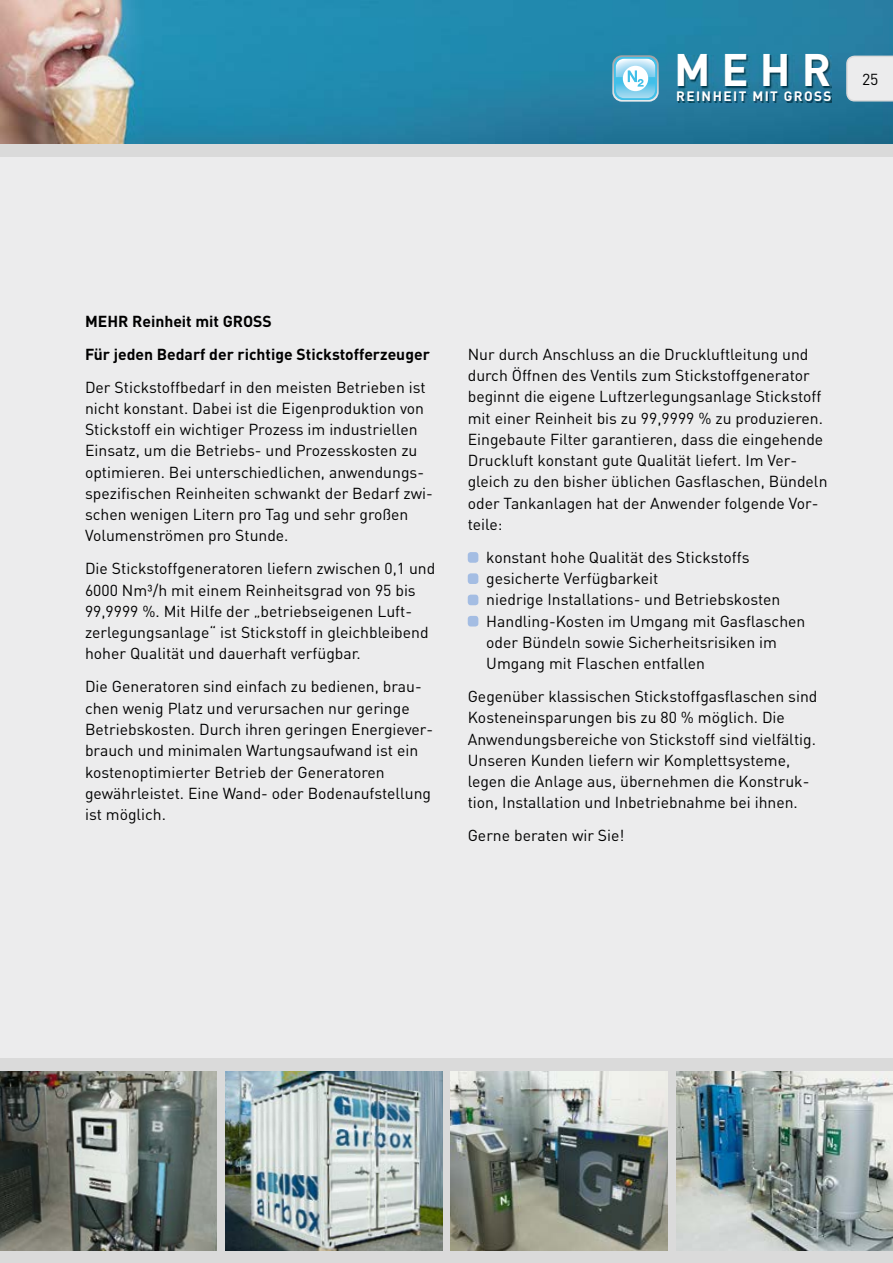
<style>
.page{position:relative;width:893px;height:1263px;background:#fff}
.page>*{position:absolute;margin:0;border:0;box-sizing:border-box;transform-origin:0 0}
.t1{font:700 45px "DIN Pro";color:#fff}
.t2{font:15.75px/21.3px "DIN Pro";color:#000}
.t3{font:700 15.75px/33px "DIN Pro";color:#000}
.t4{font:700 13.5px "DIN Pro";letter-spacing:.11em;color:#fff}
</style>
<div class="page">
<div style="left:0;top:157px;width:893px;height:902px;background:#ececed"></div>
<div style="left:0;top:1059px;width:893px;height:204px;background:#dadada"></div>
<img style="left:0;top:0;width:893px;height:145px">
<img style="left:678px;top:56px;width:154px;height:46px">
<svg style="left:612px;top:55px;width:47px;height:47px"></svg>
<div style="left:0;top:145px;width:893px;height:12px;background:#dadada"></div>
<svg style="left:846px;top:56px;width:47px;height:46px;background:#e4e7e9"></svg>
<img style="left:676px;top:1071px;width:217px;height:179px">
<img style="left:451px;top:1071px;width:217px;height:179px">
<img style="left:225px;top:1071px;width:217px;height:179px">
<img style="left:0;top:1071px;width:217px;height:179px">
<div style="left:468px;top:552px;width:10px;height:11px;background:#a4bde3;border-radius:3px"></div>
<div style="left:468px;top:573px;width:10px;height:11px;background:#a4bde3;border-radius:3px"></div>
<div style="left:468px;top:595px;width:10px;height:10px;background:#a4bde3;border-radius:3px"></div>
<div style="left:468px;top:616px;width:10px;height:10px;background:#a4bde3;border-radius:3px"></div>
<h1 class="t1" style="left:674px;top:40px;width:159px">MEHR</h1>
<p class="t4" style="left:676px;top:87px;width:157px">REINHEIT MIT GROSS</p>
<p class="t2" style="left:862px;top:68px;width:18px">25</p>
<p class="t3" style="left:85px;top:304px;width:346px">MEHR Reinheit mit GROSS<br>Für jeden Bedarf der richtige Stick stoff erzeuger</p>
<p class="t2" style="left:85px;top:376px;width:349px">Der Stickstoffbedarf in den meisten Betrieben ist nicht konstant. Dabei ist die Eigenproduktion von Stickstoff ein wichtiger Prozess im industriellen Einsatz, um die Betriebs- und Prozesskosten zu optimieren. Bei unterschiedlichen, anwendungs&shy;spezifischen Reinheiten schwankt der Bedarf zwi&shy;schen wenigen Litern pro Tag und sehr großen Volumenströmen pro Stunde.</p>
<p class="t2" style="left:85px;top:557px;width:352px">Die Stickstoffgeneratoren liefern zwischen 0,1 und 6000 Nm³/h mit einem Reinheitsgrad von 95 bis 99,9999 %. Mit Hilfe der „betriebseigenen Luft&shy;zerlegungsanlage“ ist Stickstoff in gleichbleibend hoher Qualität und dauerhaft verfügbar.</p>
<p class="t2" style="left:85px;top:675px;width:350px">Die Generatoren sind einfach zu bedienen, brau&shy;chen wenig Platz und verursachen nur geringe Betriebskosten. Durch ihren geringen Energiever&shy;brauch und minimalen Wartungsaufwand ist ein kostenoptimierter Betrieb der Generatoren gewährleistet. Eine Wand- oder Bodenaufstellung ist möglich.</p>
<p class="t2" style="left:468px;top:343px;width:361px">Nur durch Anschluss an die Druckluftleitung und durch Öffnen des Ventils zum Stickstoffgenerator beginnt die eigene Luftzerlegungsanlage Stickstoff mit einer Reinheit bis zu 99,9999 % zu produzieren.<br>Eingebaute Filter garantieren, dass die eingehende Druckluft konstant gute Qualität liefert. Im Ver&shy;gleich zu den bisher üblichen Gasflaschen, Bündeln oder Tankanlagen hat der Anwender folgende Vor&shy;teile:</p>
<p class="t2" style="left:486px;top:546px;width:321px">konstant hohe Qualität des Stickstoffs gesicherte Verfügbarkeit<br>niedrige Installations- und Betriebskosten Handling-Kosten im Umgang mit Gasflaschen oder Bündeln sowie Sicherheitsrisiken im Umgang mit Flaschen entfallen</p>
<p class="t2" style="left:468px;top:685px;width:351px">Gegenüber klassischen Stickstoffgasflaschen sind Kosteneinsparungen bis zu 80 % möglich. Die Anwendungsbereiche von Stickstoff sind vielfältig.<br>Unseren Kunden liefern wir Komplettsysteme, legen die Anlage aus, übernehmen die Konstruk&shy;tion, Installation und Inbetriebnahme bei ihnen.</p>
<p class="t2" style="left:468px;top:824px;width:158px">Gerne beraten wir Sie!</p>
</div>
